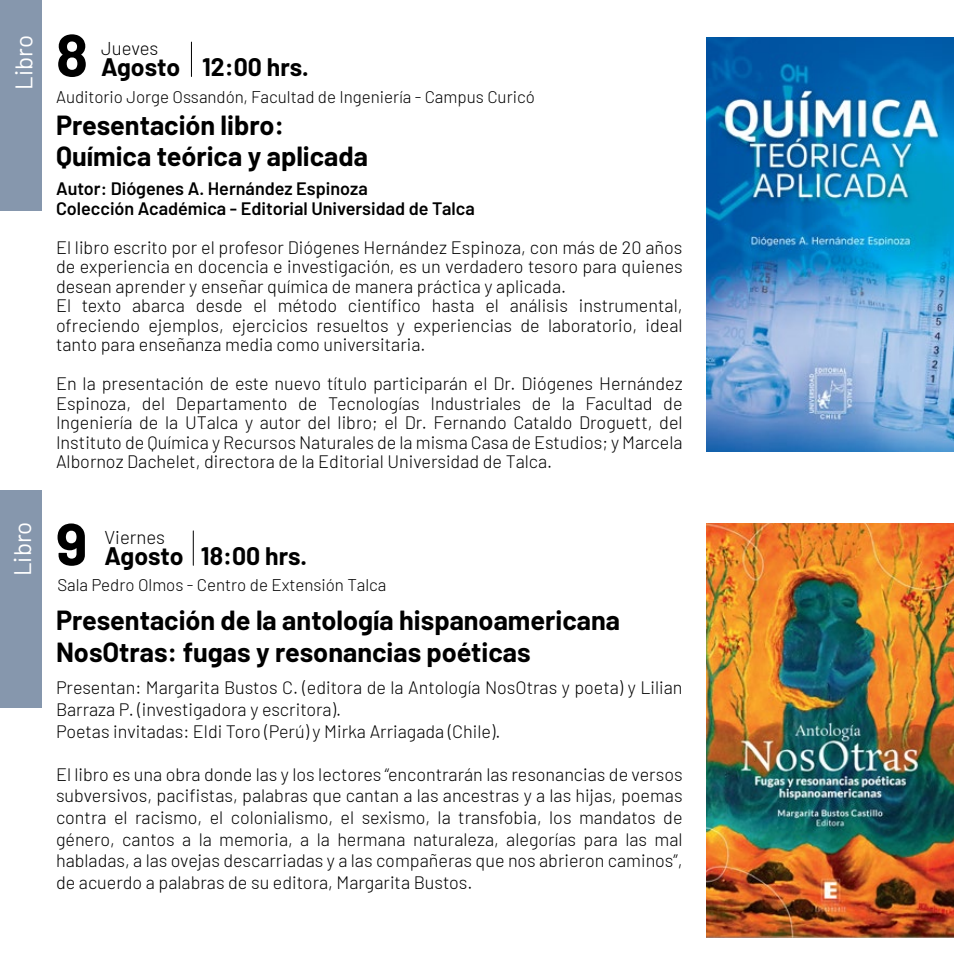
<style>
.page{position:relative;width:978px;height:978px;background:#fff}
.page>*{position:absolute;margin:0;border:0;box-sizing:border-box;transform-origin:0 0}
.t1{font:700 59.1px "Barlow";color:#000}
.t2{font:700 27px/31.5px "Barlow";color:#000}
.t3{font:700 24.75px "Barlow";color:#000}
.t4{font:24px "Barlow";color:#fff}
.t5{font:300 18.6px "Barlow";color:#000}
.t6{font:300 18px/19.5px "Barlow";color:#000}
.t7{font:600 18px/19.5px "Barlow";color:#000}
.t8{font:300 16.95px "Barlow";color:#000}
</style>
<div class="page">
<div style="left:0;top:0;width:42px;height:210px;background:#8697ad"></div>
<hr style="left:191px;top:42px;width:1px;height:35px;background:#000">
<div style="left:0;top:490px;width:42px;height:218px;background:#8697ad"></div>
<hr style="left:193px;top:531px;width:1px;height:34px;background:#000">
<img style="left:706px;top:38px;width:248px;height:414px">
<img style="left:706px;top:523px;width:248px;height:415px">
<h3 class="t4" style="left:7px;top:90px;width:56px;rotate:-90deg">Libro</h3>
<h3 class="t4" style="left:5px;top:576px;width:56px;rotate:-90deg">Libro</h3>
<h1 class="t1" style="left:56px;top:12px;width:34px">8</h1>
<p class="t5" style="left:101px;top:35px;width:59px">Jueves</p>
<h3 class="t3" style="left:101px;top:49px;width:209px">Agosto 12:00 hrs.</h3>
<h2 class="t2" style="left:56px;top:107px;width:314px">Presentación libro:<br>Química teórica y aplicada</h2>
<p class="t8" style="left:56px;top:84px;width:480px">Auditorio Jorge Ossandón, Facultad de Ingeniería - Campus Curicó</p>
<p class="t7" style="left:56px;top:178px;width:420px">Autor: Diógenes A. Hernández Espinoza<br>Colección Académica - Editorial Universidad de Talca</p>
<p class="t6" style="left:56px;top:236px;width:628px">El libro escrito por el profesor Diógenes Hernández Espinoza, con más de 20 años de experiencia en docencia e investigación, es un verdadero tesoro para quienes desean aprender y enseñar química de manera práctica y aplicada.<br>El texto abarca desde el método científico hasta el análisis instrumental, ofreciendo ejemplos, ejercicios resueltos y experiencias de laboratorio, ideal tanto para enseñanza media como universitaria.</p>
<p class="t6" style="left:56px;top:373px;width:628px;text-align:justify">En la presentación de este nuevo título participarán el Dr. Diógenes Hernández Espinoza, del Departamento de Tecnologías Industriales de la Facultad de Ingeniería de la UTalca y autor del libro; el Dr. Fernando Cataldo Droguett, del Instituto de Química y Recursos Naturales de la misma Casa de Estudios; y Marcela Albornoz Dachelet, directora de la Editorial Universidad de Talca.</p>
<h1 class="t1" style="left:56px;top:500px;width:33px">9</h1>
<p class="t5" style="left:105px;top:524px;width:62px">Viernes</p>
<h3 class="t3" style="left:105px;top:538px;width:81px">Agosto</h3>
<h3 class="t3" style="left:201px;top:538px;width:108px">18:00 hrs.</h3>
<p class="t8" style="left:57px;top:573px;width:331px">Sala Pedro Olmos - Centro de Extensión Talca</p>
<h2 class="t2" style="left:56px;top:603px;width:566px">Presentación de la antología hispanoamericana<br>NosOtras: fugas y resonancias poéticas</h2>
<p class="t6" style="left:56px;top:676px;width:628px;line-height:21.6px">Presentan: Margarita Bustos C. (editora de la Antología NosOtras y poeta) y Lilian<br>Barraza P. (investigadora y escritora).<br>Poetas invitadas: Eldi Toro (Perú) y Mirka Arriagada (Chile).</p>
<p class="t6" style="left:56px;top:762px;width:628px;line-height:21.6px;text-align:justify">El libro es una obra donde las y los lectores “encontrarán las resonancias de versos subversivos, pacifistas, palabras que cantan a las ancestras y a las hijas, poemas contra el racismo, el colonialismo, el sexismo, la transfobia, los mandatos de género, cantos a la memoria, a la hermana naturaleza, alegorías para las mal habladas, a las ovejas descarriadas y a las compañeras que nos abrieron caminos”, de acuerdo a palabras de su editora, Margarita Bustos.</p>
</div>
